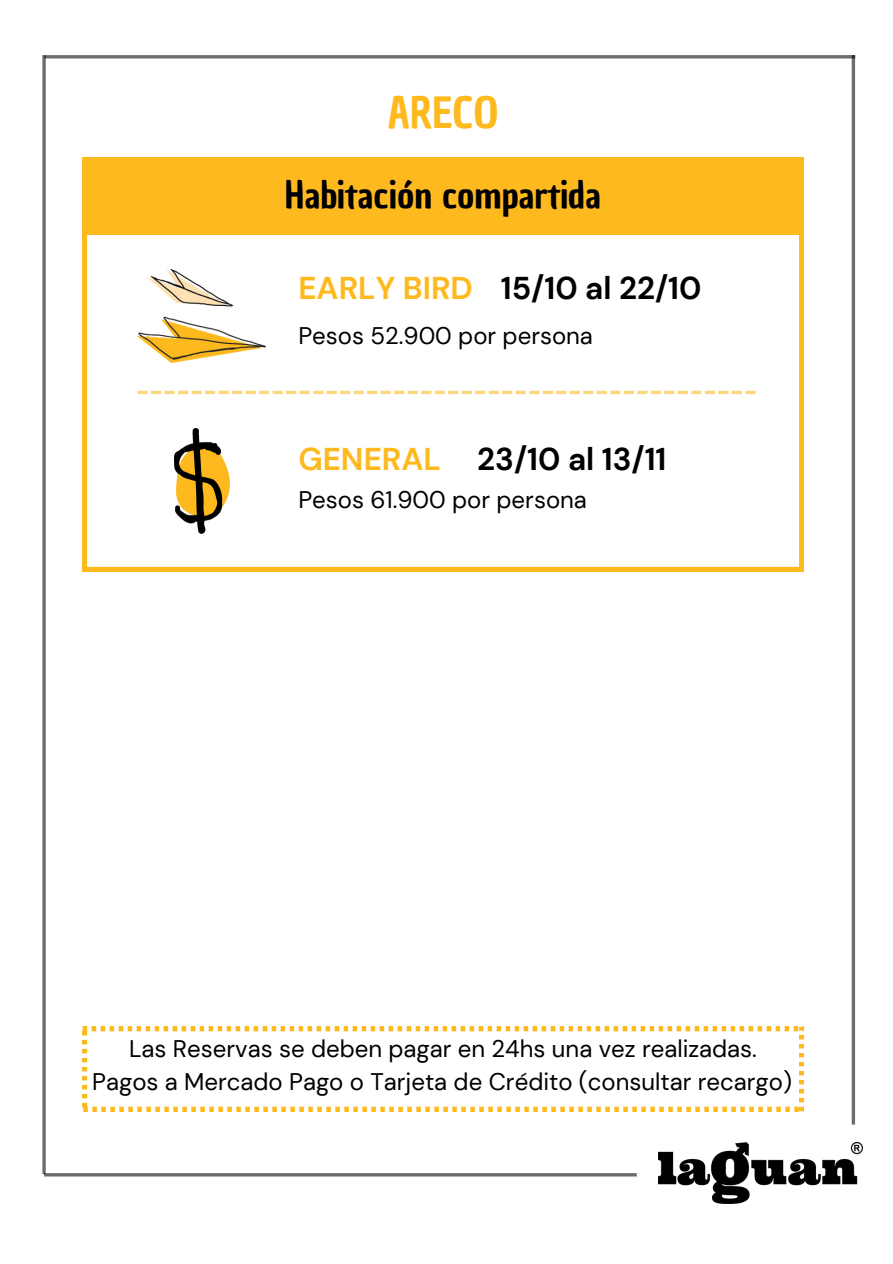
<style>
.page{position:relative;width:893px;height:1264px;background:#fff}
.page>*{position:absolute;margin:0;border:0;box-sizing:border-box;transform-origin:0 0}
.t1{font:42px "Chau Philomene One";color:#feb91e}
.t2{font:36.6px "Chau Philomene One";color:#000}
.t3{font:700 31.5px "DM Sans";color:#000}
.t4{font:700 31.5px "DM Sans";color:#feb91e}
.t5{font:24px "DM Sans";color:#000}
</style>
<div class="page">
<svg style="left:83px;top:157px;width:720px;height:414px"></svg>
<hr style="left:44px;top:55px;width:811px;height:3px;background:#000">
<svg style="left:137px;top:391px;width:618px;height:3px"></svg>
<hr style="left:44px;top:1173px;width:592px;height:3px;background:#000">
<svg style="left:42px;top:55px;width:4px;height:1119px;background:#828282"></svg>
<svg style="left:851px;top:55px;width:4px;height:1069px;background:#868686"></svg>
<img style="left:658px;top:1142px;width:204px;height:61px">
<img style="left:137px;top:269px;width:129px;height:93px">
<img style="left:174px;top:429px;width:55px;height:104px">
<svg style="left:83px;top:1026px;width:720px;height:85px"></svg>
<p class="t1" style="left:387px;top:84px;width:113px">ARECO</p>
<p class="t2" style="left:285px;top:170px;width:318px">Habitación compartida</p>
<p class="t4" style="left:298px;top:267px;width:176px">EARLY BIRD</p>
<p class="t3" style="left:501px;top:267px;width:202px">15/10 al 22/10</p>
<p class="t5" style="left:298px;top:320px;width:296px">Pesos 52.900 por persona</p>
<p class="t3" style="left:477px;top:438px;width:191px">23/10 al 13/11</p>
<p class="t5" style="left:298px;top:484px;width:290px">Pesos 61.900 por persona</p>
<p class="t4" style="left:298px;top:438px;width:144px">GENERAL</p>
<p class="t5" style="left:129px;top:1033px;width:629px">Las Reservas se deben pagar en 24hs una vez realizadas.</p>
<p class="t5" style="left:92px;top:1066px;width:701px">Pagos a Mercado Pago o Tarjeta de Crédito (consultar recargo)</p>
</div>
